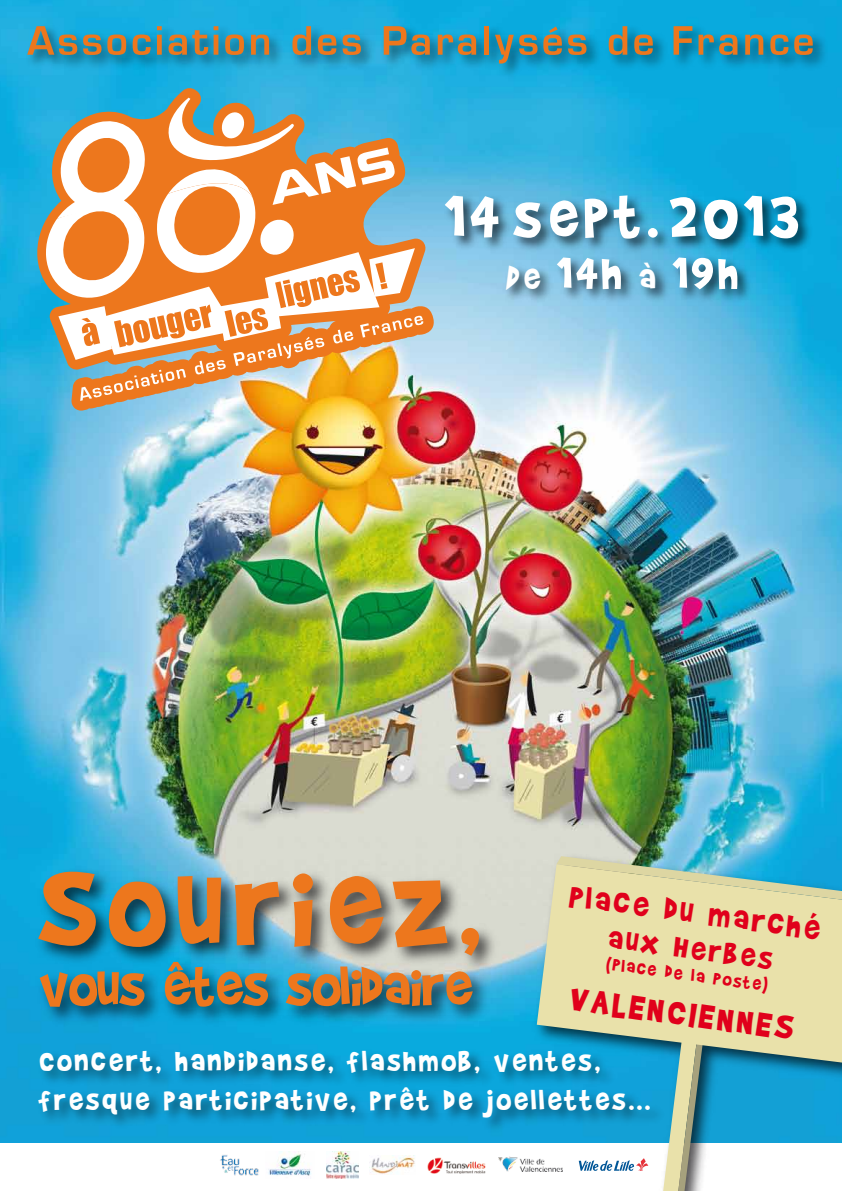
<style>
.page{position:relative;width:842px;height:1191px;background:#fff}
.page>*{position:absolute;margin:0;border:0;box-sizing:border-box;transform-origin:0 0}
.t1{font:126.6px "Brady Bunch Remastered";letter-spacing:.09em;color:#ed771d}
.t2{font:67.3px "Brady Bunch Remastered";letter-spacing:.09em;color:#fff}
.t3{font:62.2px "Brady Bunch Remastered";color:#ed771d}
.t4{font:50.8px "Brady Bunch Remastered";letter-spacing:.09em;color:#fff}
.t5{font:39.8px "Brady Bunch Remastered";color:#e0001b}
.t6{font:35.5px "Brady Bunch Remastered";color:#e0001b}
.t7{font:33.6px "Brady Bunch Remastered";color:#e0001b}
.t8{font:32.2px/38.7px "Brady Bunch Remastered";letter-spacing:.09em;color:#fff}
.t9{font:19.6px "Brady Bunch Remastered";color:#e0001b}
.s1{font-size:37.6px}
</style>
<div class="page">
<img style="left:0;top:0;width:842px;height:1143px">
<img style="left:21px;top:20px;width:811px;height:63px">
<svg style="left:27px;top:26px;width:50px;height:29px"></svg>
<svg style="left:83px;top:34px;width:43px;height:21px"></svg>
<svg style="left:133px;top:34px;width:18px;height:21px"></svg>
<svg style="left:157px;top:26px;width:5px;height:29px"></svg>
<svg style="left:169px;top:30px;width:39px;height:25px"></svg>
<svg style="left:214px;top:26px;width:4px;height:29px"></svg>
<svg style="left:225px;top:34px;width:19px;height:21px"></svg>
<svg style="left:251px;top:34px;width:18px;height:21px"></svg>
<svg style="left:292px;top:26px;width:19px;height:29px"></svg>
<svg style="left:318px;top:34px;width:18px;height:21px"></svg>
<svg style="left:343px;top:35px;width:18px;height:20px"></svg>
<svg style="left:384px;top:26px;width:46px;height:29px"></svg>
<svg style="left:438px;top:34px;width:38px;height:21px"></svg>
<div style="left:484px;top:26px;width:5px;height:29px;background:#ed771d"></div>
<svg style="left:495px;top:26px;width:67px;height:38px;background:#4c8d94"></svg>
<svg style="left:568px;top:35px;width:18px;height:20px"></svg>
<svg style="left:609px;top:26px;width:18px;height:29px"></svg>
<svg style="left:634px;top:34px;width:19px;height:21px"></svg>
<svg style="left:673px;top:26px;width:19px;height:29px"></svg>
<svg style="left:698px;top:34px;width:39px;height:21px"></svg>
<svg style="left:745px;top:34px;width:18px;height:21px"></svg>
<svg style="left:770px;top:34px;width:18px;height:21px"></svg>
<svg style="left:794px;top:34px;width:19px;height:21px"></svg>
<img style="left:30px;top:837px;width:485px;height:206px">
<svg style="left:36px;top:87px;width:399px;height:324px;background:#6db2bd"></svg>
<svg style="left:45px;top:98px;width:379px;height:303px"></svg>
<img style="left:32px;top:1039px;width:497px;height:97px">
<img style="left:529px;top:848px;width:313px;height:295px">
<svg style="left:537px;top:864px;width:305px;height:204px;background:#d2d7ab"></svg>
<svg style="left:557px;top:856px;width:285px;height:51px;background:#abcdb6"></svg>
<img style="left:438px;top:178px;width:384px;height:167px">
<img style="left:500px;top:243px;width:261px;height:75px">
<img style="left:327px;top:1151px;width:31px;height:27px">
<img style="left:268px;top:1151px;width:44px;height:25px">
<svg style="left:507px;top:1171px;width:56px;height:1px"></svg>
<img style="left:498px;top:1156px;width:65px;height:15px">
<img style="left:370px;top:1155px;width:45px;height:19px">
<svg style="left:579px;top:975px;width:132px;height:216px;background:#8cbebe"></svg>
<img style="left:220px;top:1155px;width:39px;height:21px">
<img style="left:428px;top:1157px;width:57px;height:16px">
<h2 class="t2" style="left:445px;top:182px;width:354px">14 sept.2013</h2>
<h3 class="t4" style="left:507px;top:247px;width:233px"><span class="s1">De</span> 14h <span class="s1">à</span> 19h</h3>
<h1 class="t1" style="left:40px;top:841px;width:441px">Souriez,</h1>
<h3 class="t3" style="left:40px;top:954px;width:434px">vous êtes solidaire</h3>
<p class="t6" style="left:573px;top:877px;width:253px;rotate:8deg">Place du marché</p>
<p class="t7" style="left:611px;top:919px;width:167px;rotate:8deg">aux Herbes</p>
<p class="t9" style="left:608px;top:953px;width:164px;rotate:8deg">(Place de la Poste)</p>
<p class="t5" style="left:574px;top:976px;width:226px;rotate:8deg">VALENCIENNES</p>
<p class="t8" style="left:40px;top:1042px;width:611px">Concert, handidanse, flashmob, ventes, fresque participative, prêt de joellettes...</p>
</div>
